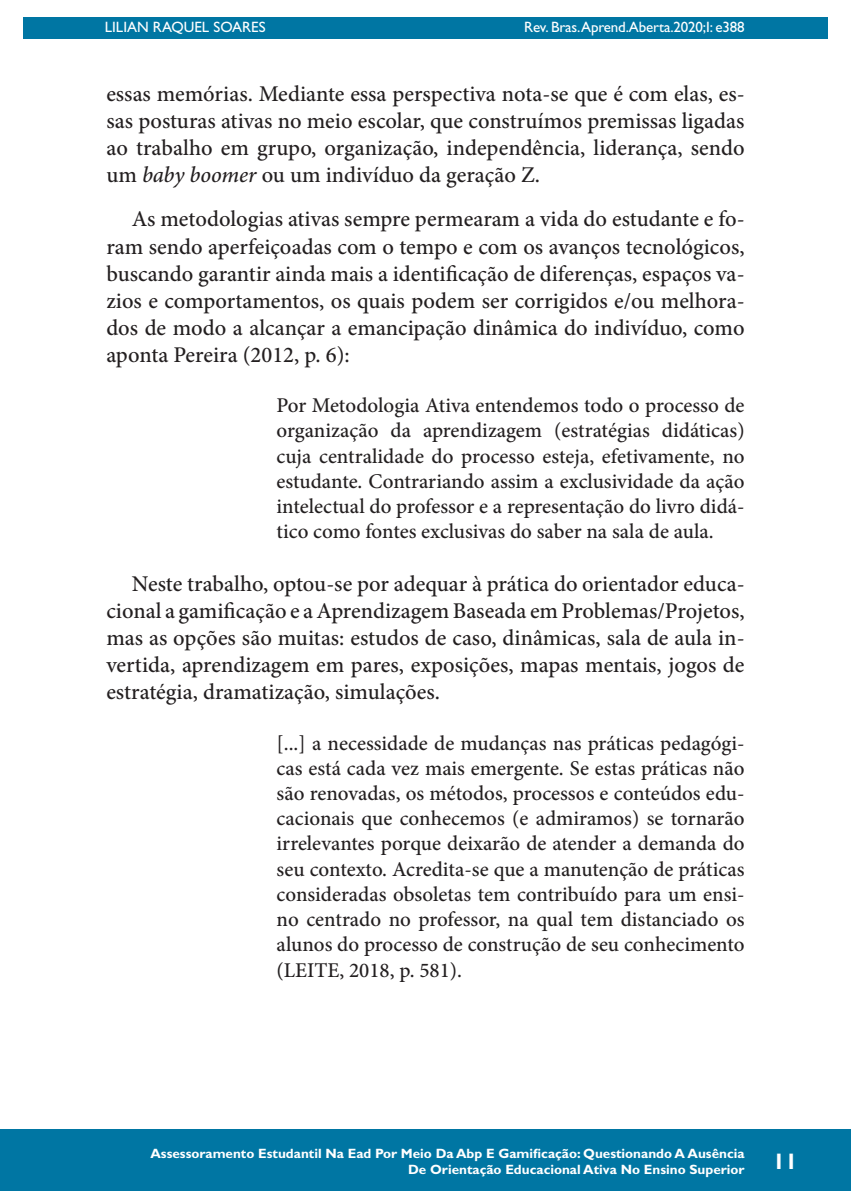
<style>
.page{position:relative;width:851px;height:1191px;background:#fff}
.page>*{position:absolute;margin:0;border:0;box-sizing:border-box;transform-origin:0 0}
.Texto_corrido{font:500 22.5px/27px "Minion Pro";color:#231f20;text-align:justify}
.t1{font:700 22.5px "Gill Sans Std";color:#fff}
.Citação{font:500 21px/25.2px "Minion Pro";color:#231f20;text-align:justify}
.t2{font:15px "Gill Sans Std";letter-spacing:-.01em;color:#fff}
.t3{font:700 13.5px/16.2px "Gill Sans Std";color:#fff;text-align:right}
.s1{font-style:italic}
</style>
<div class="page">
<hr style="left:104px;top:0;width:1px;height:467px;background:#0076a3">
<div style="left:23px;top:17px;width:804px;height:21px;background:#0076a3"></div>
<div style="left:0;top:1129px;width:850px;height:62px;background:#0076a3"></div>
<p class="t2" style="left:105px;top:18px;width:162px">LILIAN RAQUEL SOARES</p>
<p class="t2" style="left:524px;top:18px;width:222px">Rev. Bras.Aprend.Aberta.2020;I: e388</p>
<p class="Texto_corrido" style="left:106px;top:81px;width:639px">essas memórias. Mediante essa perspectiva nota-se que é com elas, es&shy;sas posturas ativas no meio escolar, que construímos premissas ligadas ao trabalho em grupo, organização, independência, liderança, sendo um <span class="s1">baby boomer</span> ou um indivíduo da geração Z.</p>
<p class="Texto_corrido" style="left:106px;top:206px;width:639px;text-indent:26px">As metodologias ativas sempre permearam a vida do estudante e fo&shy;ram sendo aperfeiçoadas com o tempo e com os avanços tecnológicos, buscando garantir ainda mais a identificação de diferenças, espaços va&shy;zios e comportamentos, os quais podem ser corrigidos e/ou melhora&shy;dos de modo a alcançar a emancipação dinâmica do indivíduo, como aponta Pereira (2012, p. 6):</p>
<p class="Citação" style="left:276px;top:393px;width:469px">Por Metodologia Ativa entendemos todo o processo de organização da aprendizagem (estratégias didáticas) cuja centralidade do processo esteja, efetivamente, no estudante. Contrariando assim a exclusividade da ação intelectual do professor e a representação do livro didá&shy;tico como fontes exclusivas do saber na sala de aula.</p>
<p class="Texto_corrido" style="left:106px;top:570px;width:639px;text-indent:26px">Neste trabalho, optou-se por adequar à prática do orientador educa&shy;cional a gamificação e a Aprendizagem Baseada em Problemas/Projetos, mas as opções são muitas: estudos de caso, dinâmicas, sala de aula in&shy;vertida, aprendizagem em pares, exposições, mapas mentais, jogos de estratégia, dramatização, simulações.</p>
<p class="Citação" style="left:276px;top:730px;width:469px">[...] a necessidade de mudanças nas práticas pedagógi&shy;cas está cada vez mais emergente. Se estas práticas não são renovadas, os métodos, processos e conteúdos edu&shy;cacionais que conhecemos (e admiramos) se tornarão irrelevantes porque deixarão de atender a demanda do seu contexto. Acredita-se que a manutenção de práticas consideradas obsoletas tem contribuído para um ensi&shy;no centrado no professor, na qual tem distanciado os alunos do processo de construção de seu conhecimento (LEITE, 2018, p. 581).</p>
<p class="t3" style="left:150px;top:1145px;width:595px">Assessoramento Estudantil Na Ead Por Meio Da Abp E Gamificação: Questionando A Ausência<br>De Orientação Educacional Ativa No Ensino Superior</p>
<p class="t1" style="left:772px;top:1148px;width:26px">11</p>
</div>
